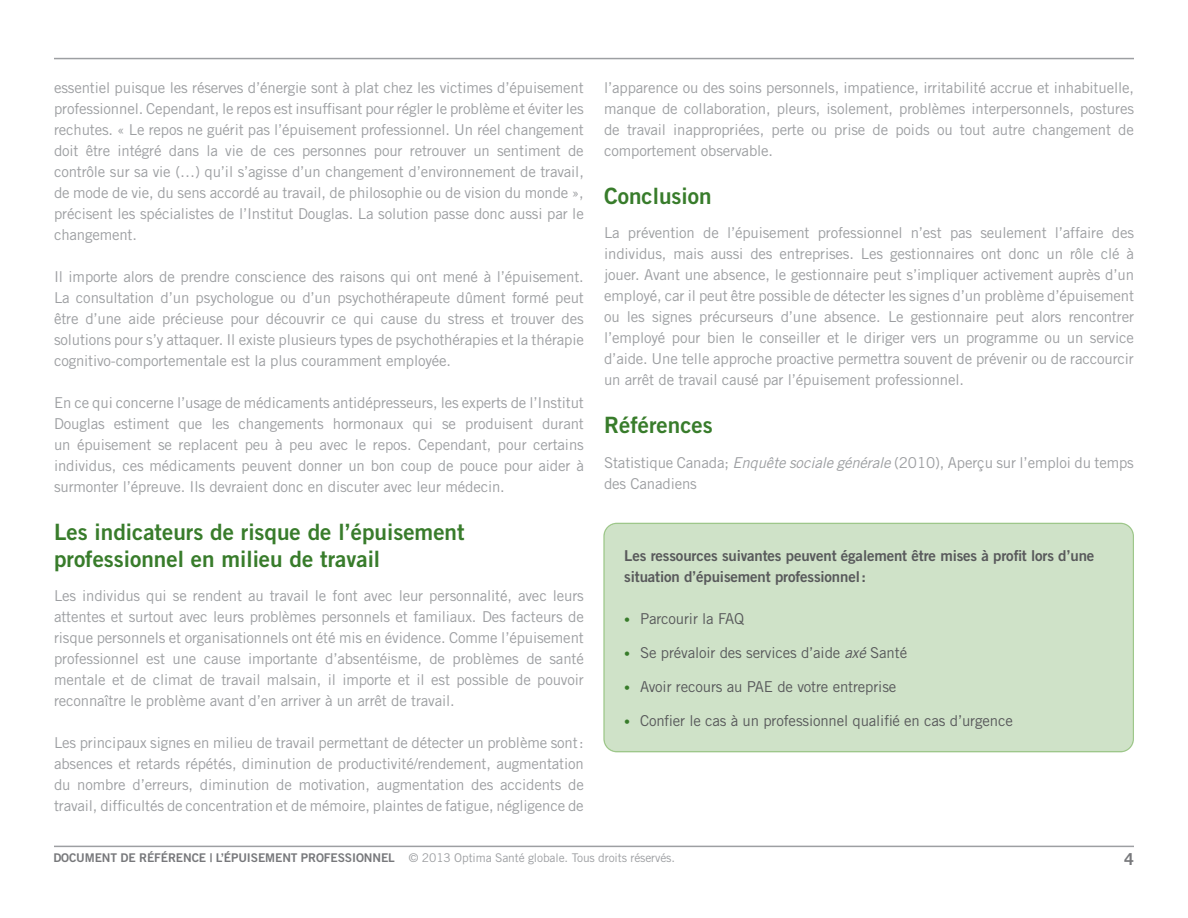
<style>
.page{position:relative;width:1188px;height:918px;background:#fff}
.page>*{position:absolute;margin:0;border:0;box-sizing:border-box;transform-origin:0 0}
.t1{font:22.5px/27px "Trade Gothic Bold Two";color:#387c2b}
.t2{font:700 16.5px "Trade Gothic";color:#77787b}
.t3{font:15px/21px "Trade Gothic";letter-spacing:-.01em;color:#9d9fa2;text-align:justify}
.t4{font:15px "Trade Gothic";letter-spacing:-.01em;color:#58595b}
.t5{font:15px/21px "Trade Gothic Bold Two";letter-spacing:-.01em;color:#58595b}
.t6{font:12px "Trade Gothic Bold Two";letter-spacing:-.01em;color:#77787b}
.t7{font:12px "Trade Gothic";letter-spacing:-.01em;color:#9d9fa2}
.s1{font-style:italic}
.s2{font-size:12px;color:#387c2b}
</style>
<div class="page">
<hr style="left:54px;top:58px;width:1080px;height:1px;background:#9d9fa2">
<hr style="left:54px;top:846px;width:1080px;height:1px;background:#9d9fa2">
<div style="left:603px;top:523px;width:531px;height:229px;background:#cfe2c8"></div>
<p class="t3" style="left:54px;top:77px;width:531px">essentiel puisque les réserves d’énergie sont à plat chez les victimes d’épuisement professionnel. Cependant, le repos est insuffisant pour régler le problème et éviter les rechutes. « Le repos ne guérit pas l’épuisement professionnel. Un réel changement doit être intégré dans la vie de ces personnes pour retrouver un sentiment de contrôle sur sa vie (…) qu’il s’agisse d’un changement d’environnement de travail, de mode de vie, du sens accordé au travail, de philosophie ou de vision du monde », précisent les spécialistes de l’Institut Douglas. La solution passe donc aussi par le changement.</p>
<p class="t3" style="left:54px;top:266px;width:531px">Il importe alors de prendre conscience des raisons qui ont mené à l’épuisement.<br>La consultation d’un psychologue ou d’un psychothérapeute dûment formé peut être d’une aide précieuse pour découvrir ce qui cause du stress et trouver des solutions pour s’y attaquer. Il existe plusieurs types de psychothérapies et la thérapie cognitivo-comportementale est la plus couramment employée.</p>
<p class="t3" style="left:54px;top:392px;width:531px">En ce qui concerne l’usage de médicaments antidépresseurs, les experts de l’Institut Douglas estiment que les changements hormonaux qui se produisent durant un épuisement se replacent peu à peu avec le repos. Cependant, pour certains individus, ces médicaments peuvent donner un bon coup de pouce pour aider à surmonter l’épreuve. Ils devraient donc en discuter avec leur médecin.</p>
<h1 class="t1" style="left:54px;top:518px;width:412px">Les indicateurs de risque de l’épuisement professionnel en milieu de travail</h1>
<p class="t3" style="left:54px;top:585px;width:531px">Les individus qui se rendent au travail le font avec leur personnalité, avec leurs attentes et surtout avec leurs problèmes personnels et familiaux. Des facteurs de risque personnels et organisationnels ont été mis en évidence. Comme l’épuisement professionnel est une cause importante d’absentéisme, de problèmes de santé mentale et de climat de travail malsain, il importe et il est possible de pouvoir reconnaître le problème avant d’en arriver à un arrêt de travail.</p>
<p class="t3" style="left:54px;top:732px;width:531px">Les principaux signes en milieu de travail permettant de détecter un problème sont: absences et retards répétés, diminution de productivité/rendement, augmentation du nombre d’erreurs, diminution de motivation, augmentation des accidents de travail, difficultés de concentration et de mémoire, plaintes de fatigue, négligence de</p>
<p class="t3" style="left:604px;top:77px;width:531px">l’apparence ou des soins personnels, impatience, irritabilité accrue et inhabituelle, manque de collaboration, pleurs, isolement, problèmes interpersonnels, postures de travail inappropriées, perte ou prise de poids ou tout autre changement de comportement observable.</p>
<h1 class="t1" style="left:604px;top:182px;width:109px">Conclusion</h1>
<p class="t3" style="left:604px;top:222px;width:531px">La prévention de l’épuisement professionnel n’est pas seulement l’affaire des individus, mais aussi des entreprises. Les gestionnaires ont donc un rôle clé à jouer. Avant une absence, le gestionnaire peut s’impliquer activement auprès d’un employé, car il peut être possible de détecter les signes d’un problème d’épuisement ou les signes précurseurs d’une absence. Le gestionnaire peut alors rencontrer l’employé pour bien le conseiller et le diriger vers un programme ou un service d’aide. Une telle approche proactive permettra souvent de prévenir ou de raccourcir un arrêt de travail causé par l’épuisement professionnel.</p>
<h1 class="t1" style="left:604px;top:411px;width:110px">Références</h1>
<p class="t3" style="left:604px;top:452px;width:531px">Statistique Canada; <span class="s1">Enquête sociale générale</span> (2010), Aperçu sur l’emploi du temps des Canadiens</p>
<p class="t5" style="left:624px;top:545px;width:472px">Les ressources suivantes peuvent également être mises à profit lors d’une situation d’épuisement professionnel:</p>
<p class="t4" style="left:624px;top:610px;width:121px"><span class="s2">•</span> Parcourir la FAQ</p>
<p class="t4" style="left:624px;top:644px;width:284px"><span class="s2">•</span> Se prévaloir des services d’aide <span class="s1">axé</span> Santé</p>
<p class="t4" style="left:624px;top:678px;width:274px"><span class="s2">•</span> Avoir recours au PAE de votre entreprise</p>
<p class="t4" style="left:624px;top:712px;width:390px"><span class="s2">•</span> Confier le cas à un professionnel qualifié en cas d’urgence</p>
<p class="t6" style="left:53px;top:850px;width:342px">Document de référence | L’épuisement professionnel</p>
<p class="t7" style="left:409px;top:850px;width:268px">© 2013 Optima Santé globale. Tous droits réservés.</p>
<p class="t2" style="left:1124px;top:849px;width:11px">4</p>
</div>
